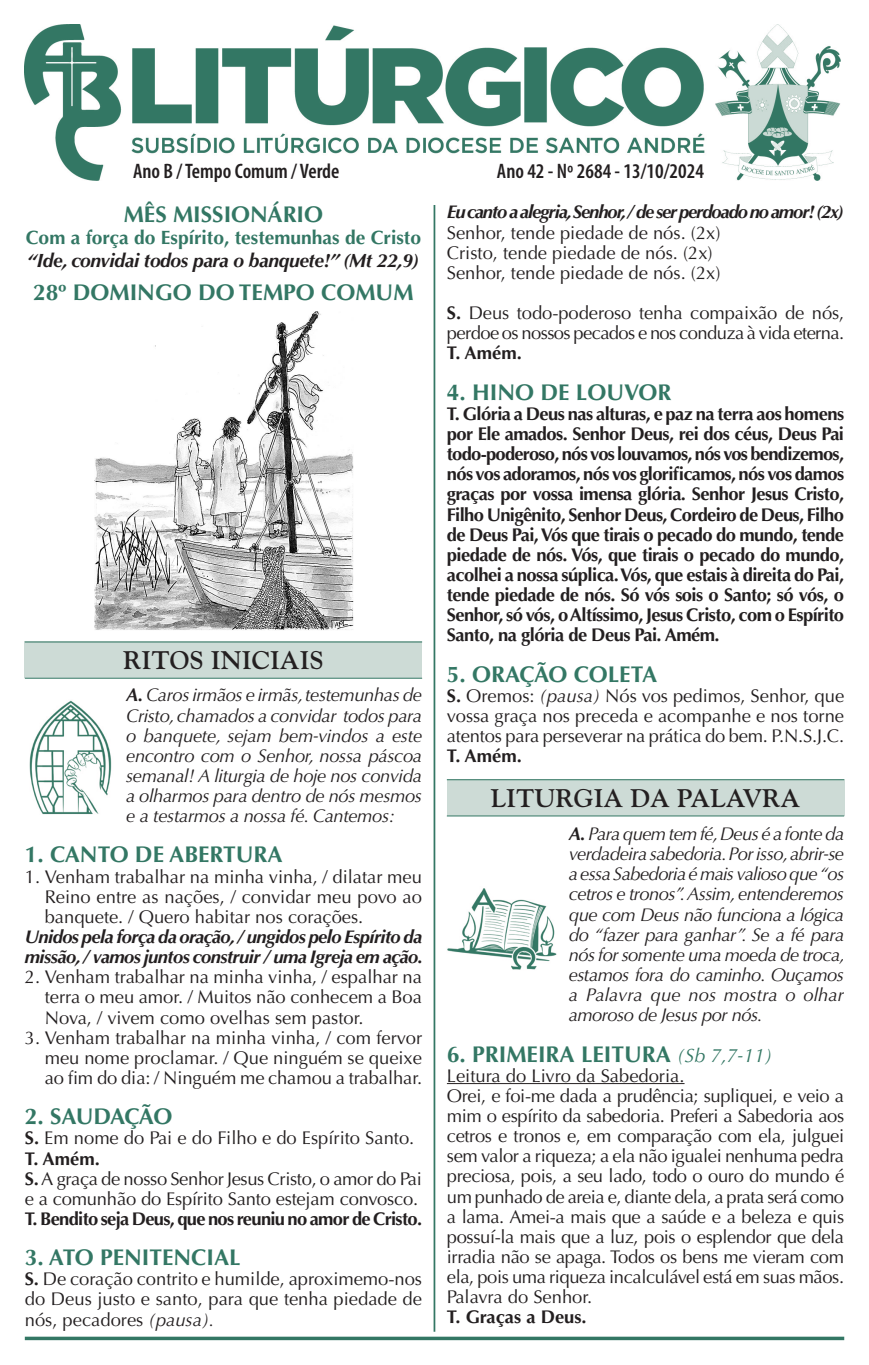
<style>
.page{position:relative;width:869px;height:1365px;background:#fff}
.page>*{position:absolute;margin:0;border:0;box-sizing:border-box;transform-origin:0 0}
.t1{font:700 25.38px "Goudy Std";color:#231f20}
.t2{font:700 22.75px "Optima LT Std";color:#337764}
.t3{font:700 22.75px "Optima LT Std";letter-spacing:-.035em;color:#337764}
.t4{font:600 condensed 21px "Myriad Pro";color:#231f20}
.t5{font:italic 700 19.25px "Optima LT Std";letter-spacing:-.02em;color:#231f20}
.t6{font:700 19.25px "Optima LT Std";color:#337764}
.t7{font:18.38px/20.1px "Optima LT Std";letter-spacing:-.02em;color:#231f20;text-align:justify}
.t8{font:700 18.38px/20.1px "Optima LT Std";letter-spacing:-.03em;color:#231f20;text-align:justify}
.t9{font:italic 18.38px/20.1px "Optima LT Std";letter-spacing:-.02em;color:#231f20;text-align:justify}
.t10{font:italic 700 18.38px/20.1px "Optima LT Std";letter-spacing:-.03em;color:#231f20}
.t11{font:18.38px/20.1px "Optima LT Std";color:#231f20}
.t12{font:italic 700 18.38px "Optima LT Std";letter-spacing:-.06em;color:#231f20}
.t13{font:700 18.38px "Optima LT Std";color:#231f20}
.s1{font-weight:700}
.s2{font-style:italic}
.s3{font-weight:400;font-style:italic;font-size:19.25px}
</style>
<div class="page">
<img style="left:25px;top:25px;width:815px;height:156px">
<hr style="left:25px;top:1336px;width:818px;height:3px;background:#337764">
<hr style="left:433px;top:205px;width:2px;height:1126px;background:#337764">
<hr style="left:446px;top:1082px;width:238px;height:1px;background:#231f20">
<div style="left:25px;top:641px;width:397px;height:36px;background:#cddbd6"></div>
<hr style="left:25px;top:641px;width:397px;height:1px;background:#337764">
<hr style="left:25px;top:677px;width:397px;height:1px;background:#337764">
<img style="left:29px;top:700px;width:83px;height:115px">
<div style="left:446px;top:779px;width:397px;height:36px;background:#cddbd6"></div>
<hr style="left:446px;top:779px;width:397px;height:1px;background:#337764">
<hr style="left:446px;top:815px;width:397px;height:1px;background:#337764">
<img style="left:447px;top:888px;width:110px;height:82px">
<img style="left:95px;top:311px;width:258px;height:319px">
<p class="t4" style="left:133px;top:158px;width:208px">Ano B / Tempo Comum / Verde</p>
<p class="t4" style="left:496px;top:158px;width:208px">Ano 42 - Nº 2684 - 13/10/2024</p>
<p class="t2" style="left:124px;top:201px;width:201px">MÊS MISSIONÁRIO</p>
<p class="t6" style="left:26px;top:227px;width:396px">Com a força do Espírito, testemunhas de Cristo</p>
<p class="t5" style="left:28px;top:249px;width:393px">“Ide, convidai todos para o banquete!” (Mt 22,9)</p>
<p class="t2" style="left:33px;top:279px;width:381px">28º DOMINGO DO TEMPO COMUM</p>
<h1 class="t1" style="left:123px;top:645px;width:202px">RITOS INICIAIS</h1>
<p class="t9" style="left:126px;top:685px;width:297px"><span class="s1">A.</span> Caros irmãos e irmãs, testemunhas de Cristo, chamados a convidar todos para o banquete, sejam bem-vindos a este encontro com o Senhor, nossa páscoa semanal! A liturgia de hoje nos convida a olharmos para dentro de nós mesmos e a testarmos a nossa fé. Cantemos:</p>
<p class="t2" style="left:25px;top:841px;width:259px">1. CANTO DE ABERTURA</p>
<p class="t7" style="left:45px;top:866px;width:378px;text-indent:-20px">1. Venham trabalhar na minha vinha, / dilatar meu Reino entre as nações, / convidar meu povo ao banquete. / Quero habitar nos corações.</p>
<p class="t10" style="left:25px;top:926px;width:399px">Unidos pela força da oração, / ungidos pelo Espírito da missão, / vamos juntos construir / uma Igreja em ação.</p>
<p class="t7" style="left:45px;top:967px;width:378px;text-indent:-20px">2. Venham trabalhar na minha vinha, / espalhar na terra o meu amor. / Muitos não conhecem a Boa Nova, / vivem como ovelhas sem pastor.</p>
<p class="t7" style="left:45px;top:1027px;width:379px;text-indent:-20px">3. Venham trabalhar na minha vinha, / com fervor meu nome proclamar. / Que ninguém se queixe ao fim do dia: / Ninguém me chamou a trabalhar.</p>
<p class="t3" style="left:25px;top:1103px;width:149px">2. SAUDAÇÃO</p>
<p class="t7" style="left:25px;top:1128px;width:398px;text-align:left"><span class="s1">S.</span> Em nome do Pai e do Filho e do Espírito Santo.<br><span class="s1">T. Amém.<br>S.</span> A graça de nosso Senhor Jesus Cristo, o amor do Pai e a comunhão do Espírito Santo estejam convosco.</p>
<p class="t8" style="left:25px;top:1208px;width:398px">T. Bendito seja Deus, que nos reuniu no amor de Cristo.</p>
<p class="t2" style="left:25px;top:1243px;width:217px">3. ATO PENITENCIAL</p>
<p class="t7" style="left:25px;top:1269px;width:398px"><span class="s1">S.</span> De coração contrito e humilde, aproximemo-nos do Deus justo e santo, para que tenha piedade de nós, pecadores <span class="s2">(pausa).</span></p>
<p class="t12" style="left:446px;top:201px;width:398px">Eu canto a alegria,Senhor,/ de ser perdoado no amor! (2x)</p>
<p class="t11" style="left:446px;top:222px;width:275px">Senhor, tende piedade de nós. (2x)<br>Cristo, tende piedade de nós. (2x)<br>Senhor, tende piedade de nós. (2x)</p>
<p class="t7" style="left:446px;top:303px;width:399px"><span class="s1">S.</span> Deus todo-poderoso tenha compaixão de nós, perdoe os nossos pecados e nos conduza à vida eterna.</p>
<p class="t8" style="left:446px;top:343px;width:76px">T. Amém.</p>
<p class="t2" style="left:446px;top:379px;width:226px">4. HINO DE LOUVOR</p>
<p class="t8" style="left:446px;top:404px;width:398px">T. Glória a Deus nas alturas, e paz na terra aos homens por Ele amados. Senhor Deus, rei dos céus, Deus Pai todo-poderoso, nós vos louvamos, nós vos bendizemos, nós vos adoramos, nós vos glorificamos, nós vos damos graças por vossa imensa glória. Senhor Jesus Cristo, Filho Unigênito, Senhor Deus, Cordeiro de Deus, Filho de Deus Pai, Vós que tirais o pecado do mundo, tende piedade de nós. Vós, que tirais o pecado do mundo, acolhei a nossa súplica. Vós, que estais à direita do Pai, tende piedade de nós. Só vós sois o Santo; só vós, o Senhor, só vós, o Altíssimo, Jesus Cristo, com o Espírito Santo, na glória de Deus Pai. Amém.</p>
<p class="t2" style="left:446px;top:660px;width:212px">5. ORAÇÃO COLETA</p>
<p class="t7" style="left:446px;top:685px;width:398px"><span class="s1">S.</span> Oremos: <span class="s2">(pausa)</span> Nós vos pedimos, Senhor, que vossa graça nos preceda e acompanhe e nos torne atentos para perseverar na prática do bem. P.N.S.J.C.</p>
<p class="t8" style="left:446px;top:746px;width:76px">T. Amém.</p>
<h1 class="t1" style="left:490px;top:782px;width:311px">LITURGIA DA PALAVRA</h1>
<p class="t9" style="left:568px;top:823px;width:278px"><span class="s1">A.</span> Para quem tem fé, Deus é a fonte da verdadeira sabedoria. Por isso, abrir-se a essa Sabedoria é mais valioso que “os cetros e tronos”. Assim, entenderemos que com Deus não funciona a lógica do “fazer para ganhar”. Se a fé para nós for somente uma moeda de troca, estamos fora do caminho. Ouçamos a Palavra que nos mostra o olhar amoroso de Jesus por nós.</p>
<p class="t2" style="left:446px;top:1040px;width:326px">6. PRIMEIRA LEITURA <span class="s3">(Sb 7,7-11)</span></p>
<p class="t7" style="left:446px;top:1065px;width:398px;text-align:left">Leitura do Livro da Sabedoria.<br>Orei, e foi-me dada a prudência; supliquei, e veio a mim o espírito da sabedoria. Preferi a Sabedoria aos cetros e tronos e, em comparação com ela, julguei sem valor a riqueza; a ela não igualei nenhuma pedra preciosa, pois, a seu lado, todo o ouro do mundo é um punhado de areia e, diante dela, a prata será como a lama. Amei-a mais que a saúde e a beleza e quis possuí-la mais que a luz, pois o esplendor que dela irradia não se apaga. Todos os bens me vieram com ela, pois uma riqueza incalculável está em suas mãos.<br>Palavra do Senhor.</p>
<p class="t13" style="left:446px;top:1306px;width:141px">T. Graças a Deus.</p>
</div>
